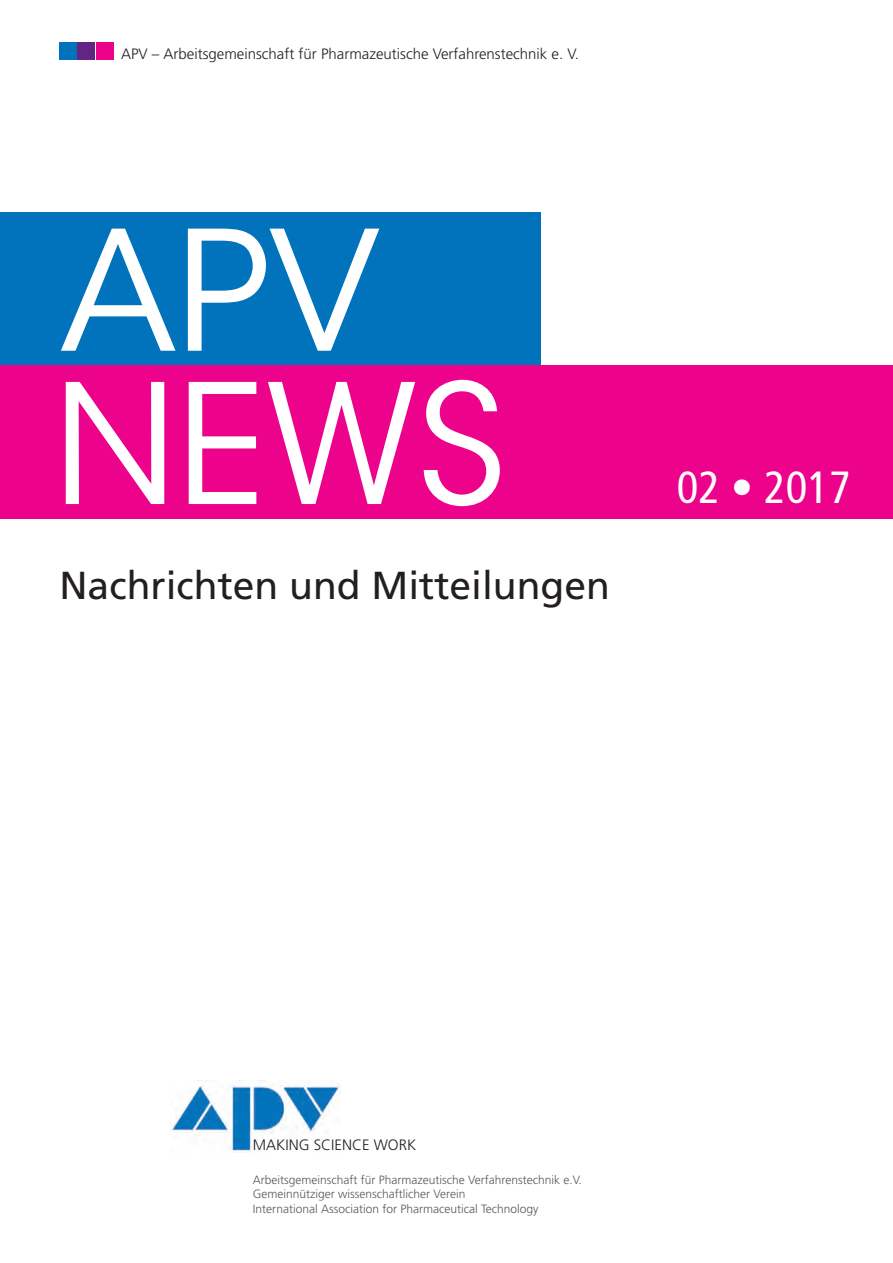
<style>
.page{position:relative;width:893px;height:1263px;background:#fff}
.page>*{position:absolute;margin:0;border:0;box-sizing:border-box;transform-origin:0 0}
.t1{font:165px/153.3px "ITC Avant Garde Std";color:#fff}
.t2{font:condensed 45px "Frutiger LT Std";color:#fff}
.t3{font:39px "Frutiger LT Std";color:#231f20}
.t4{font:300 15px "Frutiger LT Std";color:#231f20}
.t5{font:300 15px "Frutiger";color:#231f20}
.t6{font:300 12px/14.4px "Frutiger";color:#57585a}
</style>
<div class="page">
<div style="left:0;top:213px;width:540px;height:153px;background:#0073bc"></div>
<div style="left:0;top:366px;width:893px;height:153px;background:#ed028c"></div>
<div style="left:59px;top:43px;width:18px;height:17px;background:#0073bc"></div>
<div style="left:78px;top:43px;width:17px;height:17px;background:#642483"></div>
<div style="left:96px;top:42px;width:17px;height:17px;background:#ed028c"></div>
<img style="left:170px;top:1080px;width:170px;height:73px">
<p class="t4" style="left:121px;top:46px;width:459px">APV – Arbeitsgemeinschaft für Pharmazeutische Verfahrenstechnik e. V.</p>
<h1 class="t1" style="left:54px;top:217px;width:454px">APV<br>NEWS</h1>
<h3 class="t3" style="left:59px;top:563px;width:552px">Nachrichten und Mitteilungen</h3>
<h2 class="t2" style="left:677px;top:461px;width:175px">02 • 2017</h2>
<p class="t5" style="left:253px;top:1136px;width:165px">MAKING SCIENCE WORK</p>
<p class="t6" style="left:253px;top:1172px;width:330px">Arbeitsgemeinschaft für Pharmazeutische Verfahrenstechnik e.V.<br>Gemeinnütziger wissenschaftlicher Verein<br>International Association for Pharmaceutical Technology</p>
</div>
